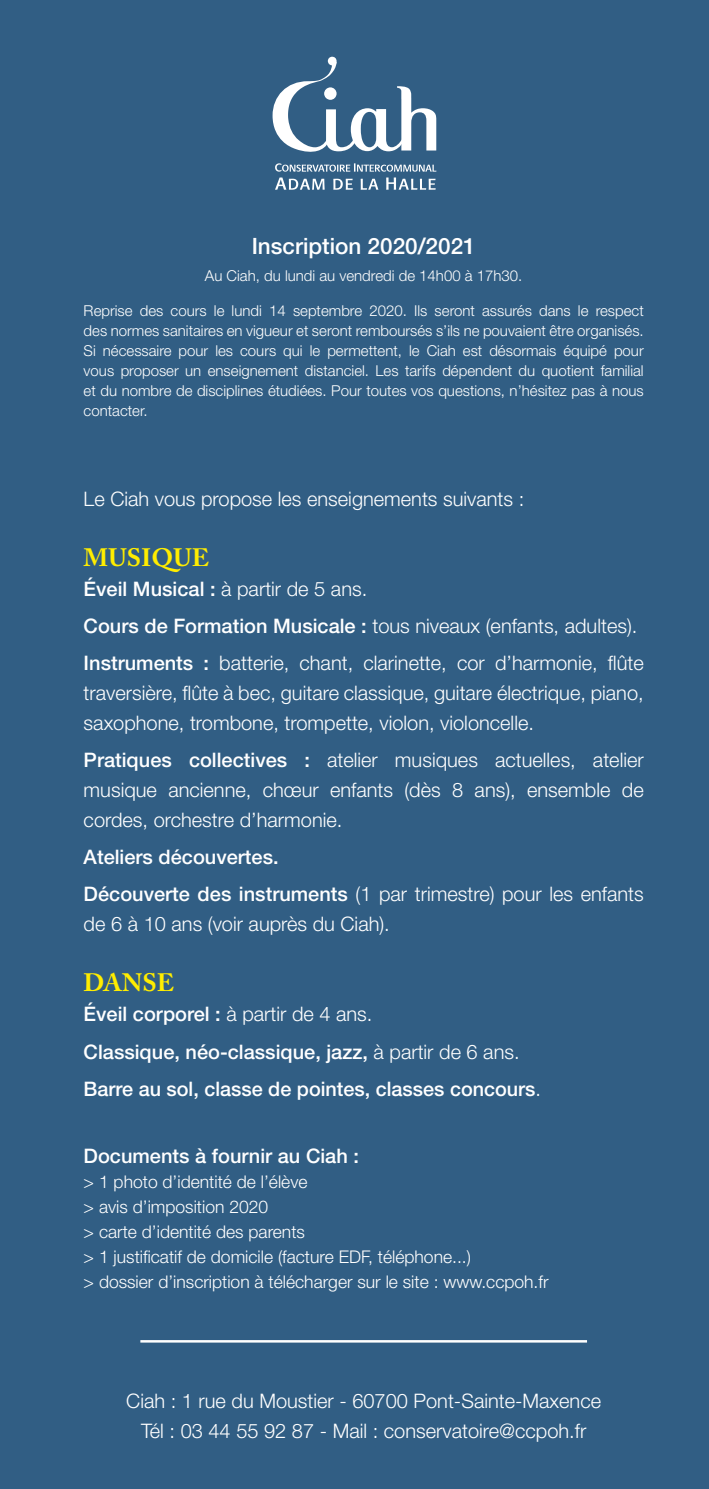
<style>
.page{position:relative;width:709px;height:1489px;background:#fff}
.page>*{position:absolute;margin:0;border:0;box-sizing:border-box;transform-origin:0 0}
.t1{font:700 25px "Adobe Caslon Pro";color:#ffed00}
.t2{font:500 22.5px "Helvetica Neue LT Std";color:#fff}
.t3{font:300 20px/30px "Helvetica Neue LT Std";color:#fff}
.t4{font:500 20px/37px "Helvetica Neue LT Std";color:#fff}
.t5{font:300 17.5px/25px "Helvetica Neue LT Std";color:#fff}
.t6{font:300 15px/20px "Helvetica Neue LT Std";color:#fff;text-align:justify}
.s1{font-weight:500}
.s2{font-weight:300}
</style>
<div class="page">
<div style="left:0;top:0;width:709px;height:1488px;background:#315e84"></div>
<hr style="left:140px;top:1339px;width:447px;height:3px;background:#fff">
<svg style="left:275px;top:163px;width:161px;height:27px"></svg>
<svg style="left:272px;top:57px;width:164px;height:95px"></svg>
<p class="t2" style="left:252px;top:233px;width:225px">Inscription 2020/2021</p>
<p class="t6" style="left:205px;top:266px;width:319px">Au Ciah, du lundi au vendredi de 14h00 à 17h30.</p>
<p class="t6" style="left:84px;top:300px;width:561px">Reprise des cours le lundi 14 septembre 2020. Ils seront assurés dans le respect des normes sanitaires en vigueur et seront remboursés s’ils ne pouvaient être organisés.<br>Si nécessaire pour les cours qui le permettent, le Ciah est désormais équipé pour vous proposer un enseignement distanciel. Les tarifs dépendent du quotient familial et du nombre de disciplines étudiées. Pour toutes vos questions, n’hésitez pas à nous contacter.</p>
<p class="t3" style="left:84px;top:483px;width:442px">Le Ciah vous propose les enseignements suivants :</p>
<p class="t1" style="left:84px;top:542px;width:127px">MUSIQUE</p>
<p class="t3" style="left:84px;top:569px;width:561px;line-height:37px"><span class="s1">Éveil Musical :</span> à partir de 5 ans.<br><span class="s1">Cours de Formation Musicale :</span> tous niveaux (enfants, adultes).<br><span class="s1">Instruments :</span> batterie, chant, clarinette, cor d’harmonie, flûte</p>
<p class="t3" style="left:84px;top:677px;width:561px">traversière, flûte à bec, guitare classique, guitare électrique, piano, saxophone, trombone, trompette, violon, violoncelle.</p>
<p class="t3" style="left:84px;top:744px;width:561px;text-align:justify"><span class="s1">Pratiques collectives :</span> atelier musiques actuelles, atelier musique ancienne, chœur enfants (dès 8 ans), ensemble de cordes, orchestre d’harmonie.</p>
<p class="t4" style="left:84px;top:838px;width:561px">Ateliers découvertes.<br>Découverte des instruments <span class="s2">(1 par trimestre) pour les enfants</span></p>
<p class="t3" style="left:84px;top:908px;width:308px">de 6 à 10 ans (voir auprès du Ciah).</p>
<p class="t1" style="left:84px;top:968px;width:92px">DANSE</p>
<p class="t4" style="left:84px;top:995px;width:459px">Éveil corporel : <span class="s2">à partir de 4 ans.<br></span>Classique, néo-classique, jazz, <span class="s2">à partir de 6 ans.<br></span>Barre au sol, classe de pointes, classes concours<span class="s2">.</span></p>
<p class="t4" style="left:84px;top:1136px;width:277px">Documents à fournir au Ciah :</p>
<p class="t5" style="left:84px;top:1168px;width:466px">&gt; 1 photo d’identité de l’élève<br>&gt; avis d’imposition 2020<br>&gt; carte d’identité des parents<br>&gt; 1 justificatif de domicile (facture EDF, téléphone...)<br>&gt; dossier d’inscription à télécharger sur le site : www.ccpoh.fr</p>
<p class="t3" style="left:126px;top:1385px;width:476px;text-align:center">Ciah : 1 rue du Moustier - 60700 Pont-Sainte-Maxence<br>Tél : 03 44 55 92 87 - Mail : conservatoire@ccpoh.fr</p>
</div>
